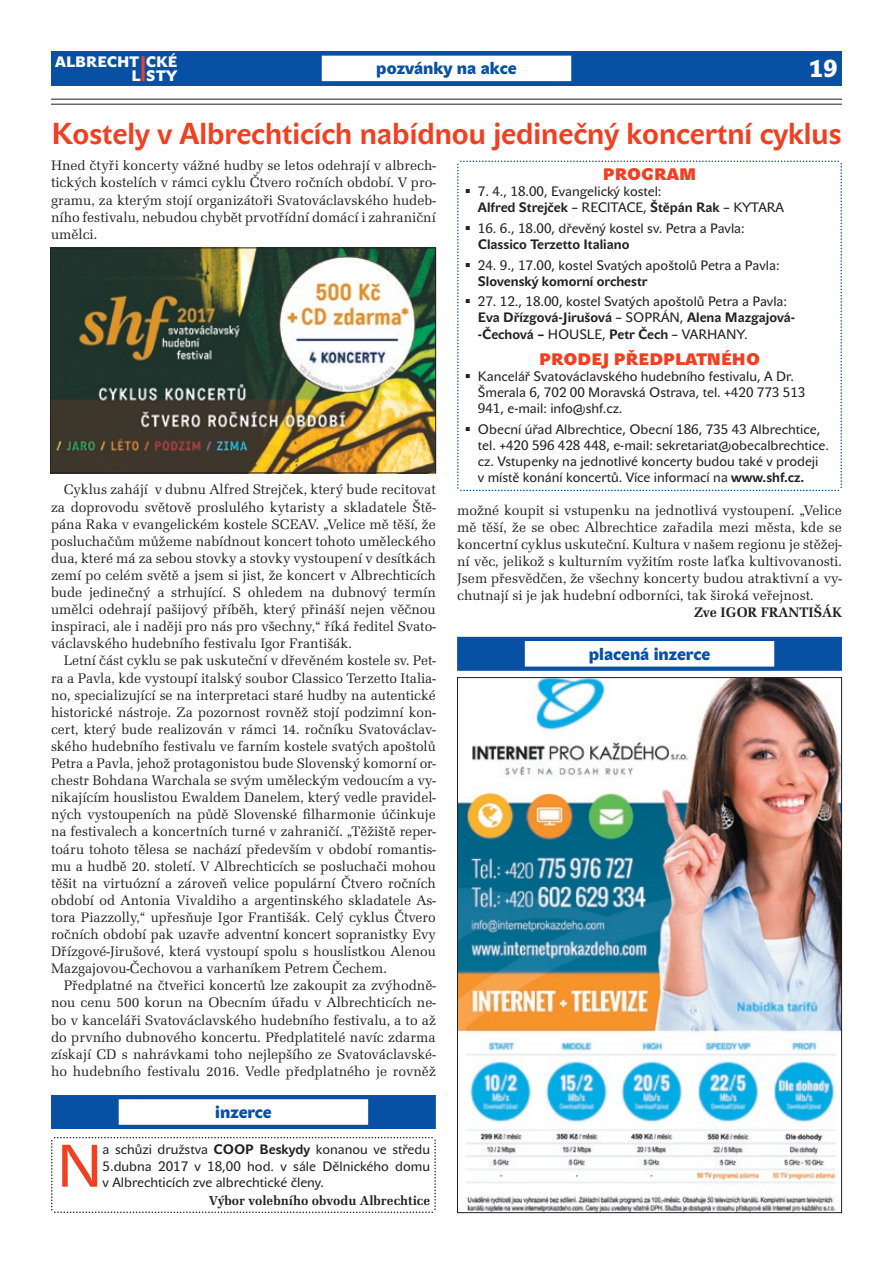
<style>
.page{position:relative;width:893px;height:1263px;background:#fff}
.page>*{position:absolute;margin:0;border:0;box-sizing:border-box;transform-origin:0 0}
.t1{font:59.4px "John Sans Text Pro";color:#ef4022}
.t2{font:35.25px "John Sans Black Pro";color:#ef4022;scale:.43 1}
.t3{font:700 30px "John Sans Text Pro";color:#ef4022}
.t4{font:24px "John Sans Black Pro";color:#fff}
.t5{font:17.25px "John Sans Black Pro";color:#0850a3}
.t6{font:700 16.5px "John Sans Heavy Pro";color:#ef4022}
.t7{font:15px/14.1px "John Sans Black Pro";color:#fff;text-align:right}
.t8{font:14.25px/17.1px "URW Latino TCE";color:#231f20;text-align:justify}
.t9{font:700 14.25px "URW Latino TCE";color:#231f20}
.t10{font:13.5px/16.2px "John Sans Text Pro";color:#231f20}
.t11{font:700 13.5px "URW Latino TCE";color:#231f20}
.s1{font-weight:700}
</style>
<div class="page">
<svg style="left:51px;top:1137px;width:385px;height:76px"></svg>
<img style="left:459px;top:679px;width:381px;height:532px">
<div style="left:457px;top:637px;width:385px;height:34px;background:#0850a3"></div>
<div style="left:525px;top:641px;width:249px;height:25px;background:#fff"></div>
<div style="left:51px;top:1095px;width:385px;height:34px;background:#0850a3"></div>
<div style="left:119px;top:1099px;width:249px;height:26px;background:#fff"></div>
<img style="left:52px;top:250px;width:382px;height:221px">
<div style="left:50px;top:248px;width:386px;height:225px;border:1px solid #231f20"></div>
<svg style="left:457px;top:160px;width:385px;height:332px"></svg>
<div style="left:51px;top:51px;width:791px;height:34px;background:#0850a3"></div>
<hr style="left:51px;top:99px;width:791px;height:1px;background:#231f20">
<hr style="left:51px;top:104px;width:791px;height:1px;background:#231f20">
<div style="left:322px;top:56px;width:249px;height:25px;background:#fff"></div>
<p class="t7" style="left:55px;top:55px;width:124px">ALBRECHT CKÉ<br>L S T Y</p>
<h2 class="t2" style="left:141px;top:48px;width:14px">I</h2>
<p class="t5" style="left:376px;top:58px;width:142px">pozvánky na akce</p>
<h3 class="t4" style="left:809px;top:54px;width:30px">19</h3>
<h3 class="t3" style="left:51px;top:117px;width:791px">Kostely v Albrechticích nabídnou jedinečný koncertní cyklus</h3>
<p class="t8" style="left:51px;top:157px;width:386px">Hned čtyři koncerty vážné hudby se letos odehrají v albrech&shy;tických kostelích v rámci cyklu Čtvero ročních období. V pro&shy;gramu, za kterým stojí organizátoři Svatováclavského hudeb&shy;ního festivalu, nebudou chybět prvotřídní domácí i zahraniční umělci.</p>
<p class="t8" style="left:51px;top:481px;width:386px;text-indent:13px">Cyklus zahájí v dubnu Alfred Strejček, který bude recitovat za doprovodu světově proslulého kytaristy a skladatele Ště&shy;pána Raka v evangelickém kostele SCEAV. „Velice mě těší, že posluchačům můžeme nabídnout koncert tohoto uměleckého dua, které má za sebou stovky a stovky vystoupení v desítkách zemí po celém světě a jsem si jist, že koncert v Albrechticích bude jedinečný a strhující. S ohledem na dubnový termín umělci odehrají pašijový příběh, který přináší nejen věčnou inspiraci, ale i naději pro nás pro všechny,“ říká ředitel Svato&shy;václavského hudebního festivalu Igor Františák.</p>
<p class="t8" style="left:51px;top:652px;width:386px;text-indent:13px">Letní část cyklu se pak uskuteční v dřevěném kostele sv. Pet&shy;ra a Pavla, kde vystoupí italský soubor Classico Terzetto Italia&shy;no, specializující se na interpretaci staré hudby na autentické historické nástroje. Za pozornost rovněž stojí podzimní kon&shy;cert, který bude realizován v rámci 14. ročníku Svatováclav&shy;ského hudebního festivalu ve farním kostele svatých apoštolů Petra a Pavla, jehož protagonistou bude Slovenský komorní or&shy;chestr Bohdana Warchala se svým uměleckým vedoucím a vy&shy;nikajícím houslistou Ewaldem Danelem, který vedle pravidel&shy;ných vystoupeních na půdě Slovenské filharmonie účinkuje na festivalech a koncertních turné v zahraničí. „Těžiště reper&shy;toáru tohoto tělesa se nachází především v období romantis&shy;mu a hudbě 20. století. V Albrechticích se posluchači mohou těšit na virtuózní a zároveň velice populární Čtvero ročních období od Antonia Vivaldiho a argentinského skladatele As&shy;tora Piazzolly,“ upřesňuje Igor Františák. Celý cyklus Čtvero ročních období pak uzavře adventní koncert sopranistky Evy Dřízgové-Jirušové, která vystoupí spolu s houslistkou Alenou Mazgajovou-Čechovou a varhaníkem Petrem Čechem.</p>
<p class="t8" style="left:51px;top:977px;width:386px;text-indent:13px">Předplatné na čtveřici koncertů lze zakoupit za zvýhodně&shy;nou cenu 500 korun na Obecním úřadu v Albrechticích ne&shy;bo v kanceláři Svatováclavského hudebního festivalu, a to až do prvního dubnového koncertu. Předplatitelé navíc zdarma získají CD s nahrávkami toho nejlepšího ze Svatováclavské&shy;ho hudebního festivalu 2016. Vedle předplatného je rovněž</p>
<p class="t5" style="left:215px;top:1102px;width:58px">inzerce</p>
<h1 class="t1" style="left:57px;top:1132px;width:47px">N</h1>
<p class="t10" style="left:103px;top:1141px;width:329px;text-align:justify">a schůzi družstva <span class="s1">COOP Beskydy</span> konanou ve středu 5.dubna 2017 v 18,00 hod. v sále Dělnického domu v Albrechticích zve albrechtické členy.</p>
<p class="t11" style="left:209px;top:1192px;width:222px">Výbor volebního obvodu Albrechtice</p>
<p class="t6" style="left:603px;top:165px;width:95px">PROGRAM</p>
<p class="t10" style="left:478px;top:184px;width:308px;text-indent:-13px">▪ 7. 4., 18.00, Evangelický kostel:<br><span class="s1">Alfred Strejček</span> – RECITACE, <span class="s1">Štěpán Rak</span> – KYTARA</p>
<p class="t10" style="left:478px;top:220px;width:268px;text-indent:-13px">▪ 16. 6., 18.00, dřevěný kostel sv. Petra a Pavla:<br><span class="s1">Classico Terzetto Italiano</span></p>
<p class="t10" style="left:478px;top:257px;width:303px;text-indent:-13px">▪ 24. 9., 17.00, kostel Svatých apoštolů Petra a Pavla:<br><span class="s1">Slovenský komorní orchestr</span></p>
<p class="t10" style="left:478px;top:293px;width:319px;text-indent:-13px">▪ 27. 12., 18.00, kostel Svatých apoštolů Petra a Pavla:<br><span class="s1">Eva Dřízgová-Jirušová</span> – SOPRÁN, <span class="s1">Alena Mazgajová--Čechová –</span> HOUSLE, <span class="s1">Petr Čech</span> – VARHANY.</p>
<p class="t6" style="left:539px;top:349px;width:223px">PRODEJ PŘEDPLATNÉHO</p>
<p class="t10" style="left:478px;top:368px;width:329px;text-indent:-13px">▪ Kancelář Svatováclavského hudebního festivalu, A Dr.<br>Šmerala 6, 702 00 Moravská Ostrava, tel. +420 773 513<br>941, e-mail: info@shf.cz.</p>
<p class="t10" style="left:478px;top:421px;width:353px;text-indent:-13px">▪ Obecní úřad Albrechtice, Obecní 186, 735 43 Albrechtice, tel. +420 596 428 448, e-mail: sekretariat@obecalbrechtice. cz. Vstupenky na jednotlivé koncerty budou také v prodeji<br>v místě konání koncertů. Více informací na <span class="s1">www.shf.cz.</span></p>
<p class="t8" style="left:457px;top:502px;width:386px">možné koupit si vstupenku na jednotlivá vystoupení. „Velice mě těší, že se obec Albrechtice zařadila mezi města, kde se koncertní cyklus uskuteční. Kultura v našem regionu je stěžej&shy;ní věc, jelikož s kulturním vyžitím roste laťka kultivovanosti.<br>Jsem přesvědčen, že všechny koncerty budou atraktivní a vy&shy;chutnají si je jak hudební odborníci, tak široká veřejnost.</p>
<p class="t9" style="left:694px;top:604px;width:149px">Zve IGOR FRANTIŠÁK</p>
<p class="t5" style="left:589px;top:644px;width:123px">placená inzerce</p>
</div>
